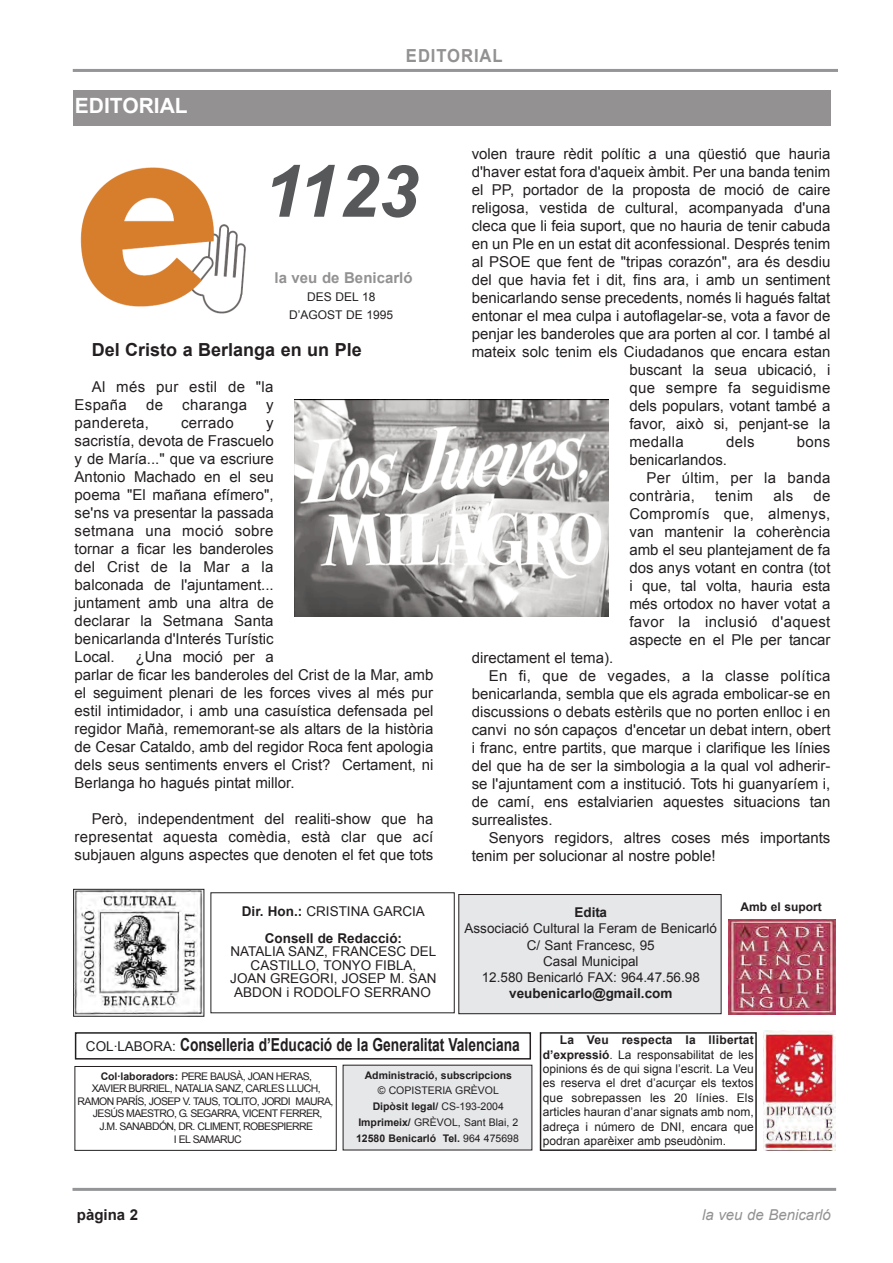
<style>
.page{position:relative;width:893px;height:1263px;background:#fff}
.page>*{position:absolute;margin:0;border:0;box-sizing:border-box;transform-origin:0 0}
.t1{font:italic 700 72px "Arial";color:#57585a}
.t2{font:700 21px "Arial";color:#fff}
.t3{font:700 18px "Arial";color:#231f20;scale:.77 1}
.t4{font:700 18px "Arial";color:#231f20}
.t5{font:700 18px "Arial";letter-spacing:.055em;color:#939191;scale:.92 1}
.t6{font:15px/18px "Arial";color:#231f20;text-align:justify}
.t7{font:15px/18px "Arial";letter-spacing:.02em;color:#231f20}
.t8{font:italic 15px "Arial";color:#939191}
.t9{font:700 15px "Arial";color:#939191}
.t10{font:700 15px "Arial";color:#231f20}
.t11{font:13.5px/16.2px "Arial";color:#231f20;text-align:center}
.t12{font:700 13.5px/27px "Arial";color:#231f20;text-align:center}
.t13{font:12px/14.4px "Arial";color:#231f20;text-align:center}
.t14{font:700 12px "Arial";color:#231f20}
.t15{font:10.5px/12.6px "Arial";letter-spacing:-.055em;color:#231f20;text-align:center}
.t16{font:10.5px/15.9px "Arial";color:#231f20;text-align:center}
.t17{font:700 10.5px "Arial";color:#231f20}
.s1{font-weight:400}
.s2{font-weight:400;font-size:13.5px}
.s3{font-weight:700}
</style>
<div class="page">
<hr style="left:73px;top:1188px;width:763px;height:3px;background:#939598">
<hr style="left:73px;top:69px;width:765px;height:3px;background:#939598">
<div style="left:73px;top:90px;width:758px;height:35px;background:#939191"></div>
<img style="left:80px;top:167px;width:166px;height:147px">
<div style="left:459px;top:894px;width:262px;height:120px;background:#e6e7e9"></div>
<div style="left:458px;top:894px;width:263px;height:120px;border:1px solid #231f20"></div>
<img style="left:76px;top:891px;width:126px;height:123px">
<img style="left:728px;top:920px;width:107px;height:94px">
<div style="left:343px;top:1065px;width:189px;height:85px;background:#e6e7e9"></div>
<div style="left:75px;top:1066px;width:261px;height:84px;border:1px solid #231f20"></div>
<div style="left:540px;top:1032px;width:217px;height:119px;border:2px solid #231f20"></div>
<div style="left:75px;top:1032px;width:456px;height:27px;border:2px solid #231f20"></div>
<svg style="left:835px;top:1030px;width:1px;height:120px"></svg>
<img style="left:763px;top:1030px;width:72px;height:120px">
<img style="left:295px;top:399px;width:313px;height:217px">
<h2 class="t2" style="left:75px;top:94px;width:114px">EDITORIAL</h2>
<p class="t5" style="left:406px;top:45px;width:107px">EDITORIAL</p>
<h1 class="t1" style="left:263px;top:152px;width:156px">1123</h1>
<p class="t9" style="left:275px;top:269px;width:139px">la veu de Benicarló</p>
<p class="t13" style="left:289px;top:288px;width:105px;line-height:18px">DES DEL 18<br>D’AGOST DE 1995</p>
<p class="t4" style="left:92px;top:339px;width:272px">Del Cristo a Berlanga en un Ple</p>
<p class="t7" style="left:75px;top:378px;width:200px;text-indent:17px">Al més pur estil de "la<br>España</p>
<p class="t6" style="left:146px;top:396px;width:19px">de</p>
<p class="t7" style="left:182px;top:396px;width:66px">charanga</p>
<p class="t6" style="left:266px;top:396px;width:9px">y</p>
<p class="t7" style="left:75px;top:414px;width:76px">pandereta,</p>
<p class="t7" style="left:181px;top:414px;width:54px">cerrado</p>
<p class="t6" style="left:75px;top:414px;width:201px;text-indent:191px">y sacristía, devota de Frascuelo y de María..." que va escriure Antonio Machado en el seu poema "El mañana efímero", se'ns va presentar la passada setmana una moció sobre tornar a ficar les banderoles del Crist de la Mar a la balconada de l'ajuntament... juntament amb una altra de declarar la Setmana Santa benicarlanda d'Interés Turístic Local.</p>
<p class="t6" style="left:75px;top:648px;width:360px;text-align:left;text-indent:61px">¿Una moció per a<br>parlar de ficar les banderoles del Crist de la Mar, amb el seguiment plenari de les forces vives al més pur estil intimidador, i amb una casuística defensada pel regidor Mañà, rememorant-se als altars de la història de Cesar Cataldo, amb del regidor Roca fent apologia dels seus sentiments envers el Crist? Certament, ni Berlanga ho hagués pintat millor.</p>
<p class="t6" style="left:75px;top:810px;width:360px;text-indent:17px">Però, independentment del realiti-show que ha representat aquesta comèdia, està clar que ací subjauen alguns aspectes que denoten el fet que tots</p>
<p class="t12" style="left:242px;top:897px;width:185px">Dir. Hon.: <span class="s1">CRISTINA GARCIA<br></span>Consell de Redacció:</p>
<p class="t11" style="left:230px;top:945px;width:208px;line-height:13.5px">NATALIA SANZ, FRANCESC DEL<br>CASTILLO, TONYO FIBLA,<br>JOAN GREGORI, JOSEP M. SAN<br>ABDON i RODOLFO SERRANO</p>
<p class="t6" style="left:472px;top:144px;width:360px">volen traure rèdit polític a una qüestió que hauria</p>
<p class="t6" style="left:472px;top:162px;width:360px">d'haver estat fora d'aqueix àmbit. Per una banda tenim</p>
<p class="t6" style="left:472px;top:180px;width:360px">el PP, portador de la proposta de moció de caire</p>
<p class="t6" style="left:472px;top:198px;width:360px">religosa, vestida de cultural, acompanyada d'una</p>
<p class="t6" style="left:472px;top:216px;width:360px">cleca que li feia suport, que no hauria de tenir cabuda</p>
<p class="t6" style="left:472px;top:234px;width:360px">en un Ple en un estat dit aconfessional. Després tenim</p>
<p class="t6" style="left:472px;top:252px;width:360px">al PSOE que fent de "tripas corazón", ara és desdiu</p>
<p class="t6" style="left:472px;top:270px;width:360px">del que havia fet i dit, fins ara, i amb un sentiment</p>
<p class="t6" style="left:472px;top:288px;width:360px">benicarlando sense precedents, només li hagués faltat</p>
<p class="t6" style="left:472px;top:306px;width:360px">entonar el mea culpa i autoflagelar-se, vota a favor de</p>
<p class="t6" style="left:472px;top:324px;width:360px">penjar les banderoles que ara porten al cor. I també al</p>
<p class="t6" style="left:472px;top:342px;width:360px">mateix solc tenim els Ciudadanos que encara estan</p>
<p class="t6" style="left:629px;top:360px;width:202px">buscant la seua ubicació, i</p>
<p class="t7" style="left:629px;top:378px;width:202px">que sempre fa seguidisme</p>
<p class="t6" style="left:629px;top:396px;width:203px">dels populars, votant també a</p>
<p class="t6" style="left:629px;top:414px;width:203px">favor, això si, penjant-se la</p>
<p class="t7" style="left:629px;top:432px;width:56px">medalla</p>
<p class="t6" style="left:726px;top:432px;width:30px">dels</p>
<p class="t6" style="left:797px;top:432px;width:35px">bons</p>
<p class="t6" style="left:629px;top:450px;width:99px">benicarlandos.</p>
<p class="t7" style="left:646px;top:468px;width:185px">Per últim, per la banda</p>
<p class="t7" style="left:629px;top:486px;width:67px">contrària,</p>
<p class="t6" style="left:715px;top:486px;width:39px">tenim</p>
<p class="t6" style="left:773px;top:486px;width:21px">als</p>
<p class="t6" style="left:629px;top:486px;width:203px;text-indent:184px">de Compromís que, almenys, van mantenir la coherència amb el seu plantejament de fa dos anys votant en contra (tot i que, tal volta, hauria esta més ortodox no haver votat a favor la inclusió d'aquest aspecte en el Ple per tancar</p>
<p class="t6" style="left:472px;top:648px;width:143px">directament el tema).</p>
<p class="t7" style="left:489px;top:666px;width:343px">En fi, que de vegades, a la classe política</p>
<p class="t6" style="left:472px;top:684px;width:360px">benicarlanda, sembla que els agrada embolicar-se en</p>
<p class="t6" style="left:472px;top:702px;width:360px">discussions o debats estèrils que no porten enlloc i en</p>
<p class="t6" style="left:472px;top:720px;width:360px">canvi no són capaços d'encetar un debat intern, obert</p>
<p class="t6" style="left:472px;top:738px;width:360px">i franc, entre partits, que marque i clarifique les línies</p>
<p class="t6" style="left:472px;top:756px;width:360px">del que ha de ser la simbologia a la qual vol adherir-</p>
<p class="t6" style="left:472px;top:774px;width:360px">se l'ajuntament com a institució. Tots hi guanyaríem i,</p>
<p class="t6" style="left:472px;top:792px;width:360px">de camí, ens estalviarien aquestes situacions tan</p>
<p class="t6" style="left:472px;top:810px;width:82px">surrealistes.</p>
<p class="t6" style="left:489px;top:828px;width:343px">Senyors regidors, altres coses més importants</p>
<p class="t6" style="left:472px;top:846px;width:245px">tenim per solucionar al nostre poble!</p>
<p class="t12" style="left:574px;top:899px;width:34px">Edita</p>
<p class="t11" style="left:465px;top:920px;width:254px">Associació Cultural la Feram de Benicarló<br>C/ Sant Francesc, 95<br>Casal Municipal<br>12.580 Benicarló FAX: 964.47.56.98</p>
<p class="t12" style="left:509px;top:980px;width:165px">veubenicarlo@gmail.com</p>
<p class="t14" style="left:740px;top:900px;width:83px">Amb el suport</p>
<p class="t3" style="left:86px;top:1034px;width:565px"><span class="s2">COL·LABORA:</span> Conselleria d’Educació de la Generalitat Valenciana</p>
<p class="t15" style="left:78px;top:1070px;width:257px"><span class="s3">Col·laboradors:</span> PERE BAUSÀ, JOAN HERAS,<br>XAVIER BURRIEL, NATALIA SANZ, CARLES LLUCH, RAMON PARÍS, JOSEP V. TAUS, TOLITO, JORDI MAURA, JESÚS MAESTRO, G. SEGARRA, VICENT FERRER,<br>J.M. SANABDÓN, DR. CLIMENT, ROBESPIERRE<br>I EL SAMARUC</p>
<p class="t17" style="left:365px;top:1069px;width:149px">Administració, subscripcions</p>
<p class="t16" style="left:356px;top:1083px;width:164px">© COPISTERIA GRÈVOL<br><span class="s3">Dipòsit legal/</span> CS-193-2004<br><span class="s3">Imprimeix/</span> GRÈVOL, Sant Blai, 2<br><span class="s3">12580 Benicarló Tel.</span> 964 475698</p>
<p class="t13" style="left:543px;top:1033px;width:212px;text-align:justify;text-indent:17px"><span class="s3">La Veu respecta la llibertat d’expressió</span>. La responsabilitat de les opinions és de qui signa l’escrit. La Veu es reserva el dret d’acurçar els textos que sobrepassen les 20 línies. Els articles hauran d’anar signats amb nom, adreça i número de DNI, encara que podran aparèixer amb pseudònim.</p>
<p class="t10" style="left:77px;top:1207px;width:63px">pàgina 2</p>
<p class="t8" style="left:702px;top:1207px;width:130px">la veu de Benicarló</p>
</div>
